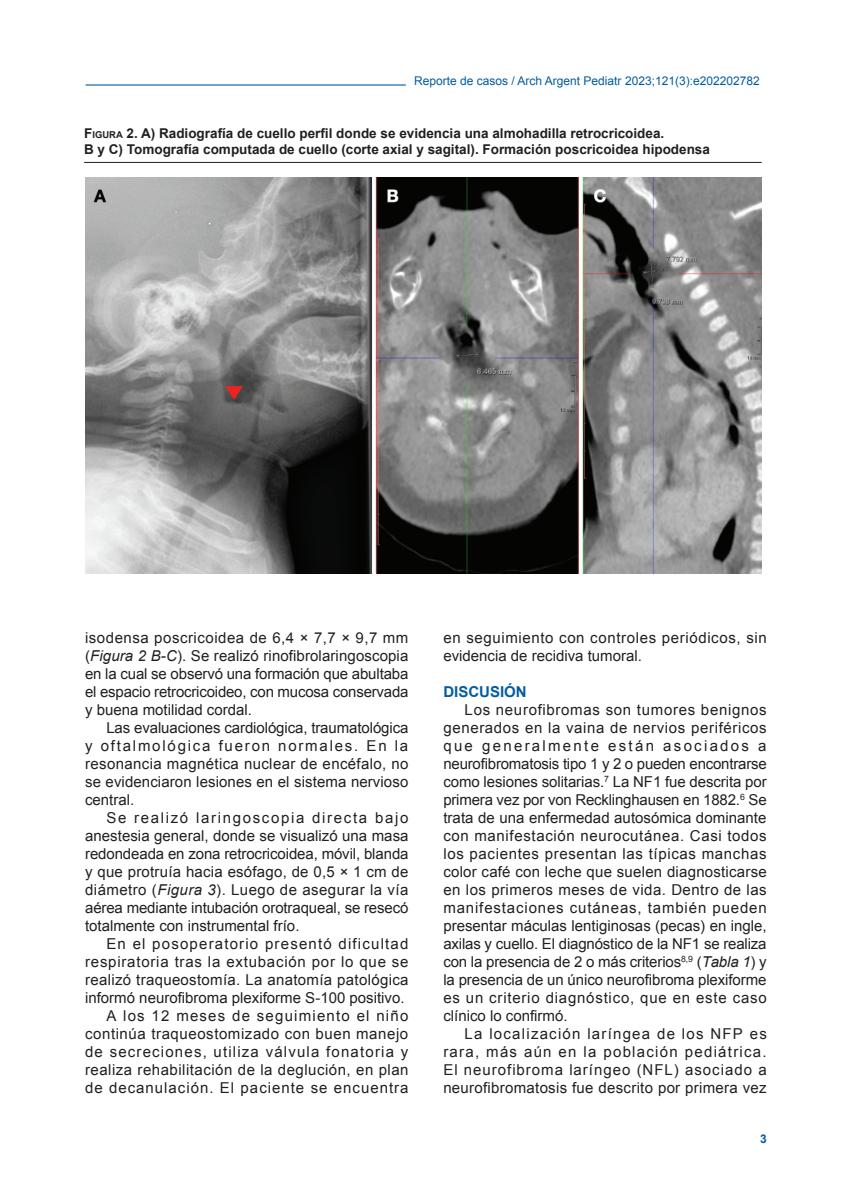
<style>
.page{position:relative;width:851px;height:1191px;background:#fff}
.page>*{position:absolute;margin:0;border:0;box-sizing:border-box;transform-origin:0 0}
.t1{font:15px/18px "Arial";letter-spacing:.035em;color:#231f20;text-align:justify}
.t2{font:700 15px "Arial";color:#015ca3}
.t3{font:700 13.5px/16.5px "Arial";color:#231f20}
.t4{font:12px "Arial";color:#015ca3}
.t5{font:700 12px "Arial";color:#015ca3}
.s1{font-style:inherit}
.s2{font-size:9.45px}
.s3{font-style:italic}
</style>
<div class="page">
<hr style="left:86px;top:84px;width:320px;height:2px;background:#015ca3">
<hr style="left:84px;top:162px;width:677px;height:1px;background:#231f20">
<img style="left:86px;top:177px;width:675px;height:396px">
<p class="t4" style="left:414px;top:73px;width:347px">Reporte de casos / Arch Argent Pediatr 2023;<span class="s1">121(3):</span>e202202782</p>
<p class="t3" style="left:84px;top:125px;width:627px"><span class="s1">F</span><span class="s2">IGURA</span> 2. A) Radiografía de cuello perfil donde se evidencia una almohadilla retrocricoidea.<br>B y C) Tomografía computada de cuello (corte axial y sagital). Formación poscricoidea hipodensa</p>
<p class="t1" style="left:85px;top:628px;width:325px">isodensa poscricoidea de 6,4 × 7,7 × 9,7 mm (<span class="s3">Figura 2 B-C</span>). Se realizó rinofibrolaringoscopia en la cual se observó una formación que abultaba el espacio retrocricoideo, con mucosa conservada y buena motilidad cordal.</p>
<p class="t1" style="left:85px;top:718px;width:325px;text-indent:21px">Las evaluaciones cardiológica, traumatológica y oftalmológica fueron normales. En la resonancia magnética nuclear de encéfalo, no se evidenciaron lesiones en el sistema nervioso central.</p>
<p class="t1" style="left:85px;top:808px;width:325px;text-indent:21px">Se realizó laringoscopia directa bajo anestesia general, donde se visualizó una masa redondeada en zona retrocricoidea, móvil, blanda y que protruía hacia esófago, de 0,5 × 1 cm de diámetro (<span class="s3">Figura 3</span>). Luego de asegurar la vía aérea mediante intubación orotraqueal, se resecó totalmente con instrumental frío.</p>
<p class="t1" style="left:85px;top:934px;width:325px;text-align:right">En el posoperatorio presentó dificultad respiratoria tras la extubación por lo que se realizó traqueostomía. La anatomía patológica informó neurofibroma plexiforme S-100 positivo.<br>A los 12 meses de seguimiento el niño continúa traqueostomizado con buen manejo de secreciones, utiliza válvula fonatoria y realiza rehabilitación de la deglución, en plan de decanulación. El paciente se encuentra</p>
<p class="t1" style="left:443px;top:628px;width:325px">en seguimiento con controles periódicos, sin evidencia de recidiva tumoral.</p>
<p class="t2" style="left:443px;top:681px;width:85px">DISCUSIÓN</p>
<p class="t1" style="left:443px;top:700px;width:325px;text-indent:21px">Los neurofibromas son tumores benignos generados en la vaina de nervios periféricos que generalmente están asociados a neurofibromatosis tipo 1 y 2 o pueden encontrarse como lesiones solitarias.<sup>7</sup> La NF1 fue descrita por primera vez por von Recklinghausen en 1882.<sup>6</sup> Se trata de una enfermedad autosómica dominante con manifestación neurocutánea. Casi todos los pacientes presentan las típicas manchas color café con leche que suelen diagnosticarse en los primeros meses de vida. Dentro de las manifestaciones cutáneas, también pueden presentar máculas lentiginosas (pecas) en ingle, axilas y cuello. El diagnóstico de la NF1 se realiza con la presencia de 2 o más criterios<sup>8,9</sup> (<span class="s3">Tabla 1</span>) y la presencia de un único neurofibroma plexiforme es un criterio diagnóstico, que en este caso clínico lo confirmó.</p>
<p class="t1" style="left:443px;top:1024px;width:325px;text-indent:21px">La localización laríngea de los NFP es rara, más aún en la población pediátrica.<br>El neurofibroma laríngeo (NFL) asociado a neurofibromatosis fue descrito por primera vez</p>
<p class="t5" style="left:760px;top:1130px;width:8px">3</p>
</div>
